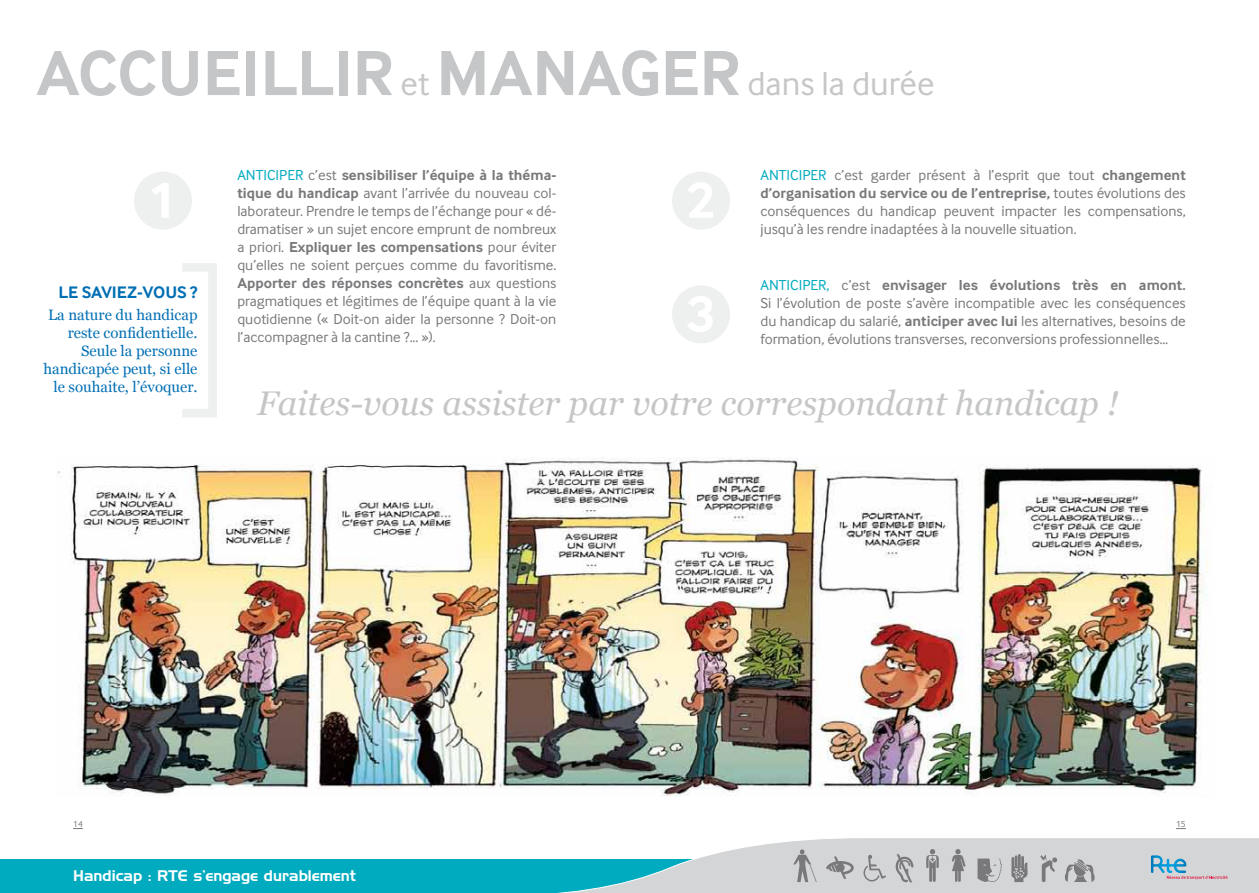
<style>
.page{position:relative;width:1259px;height:893px;background:#fff}
.page>*{position:absolute;margin:0;border:0;box-sizing:border-box;transform-origin:0 0}
.t1{font:700 66px "Inter Face";color:#c5c6c7}
.t2{font:italic 34.2px "Georgia";color:#c5c6c7}
.t3{font:700 17.25px "Inter Face";color:#006fb4}
.t4{font:15px/18px "Inter Face";color:#79787b;text-align:justify}
.t5{font:15px/18px "Georgia";color:#006fb4;text-align:right}
.t6{font:15px "Handel Gothic BT";color:#fff}
.t7{font:15px "Inter Face";color:#00abbf}
.t8{font:9px "Inter Face";color:#79787b}
.s1{font-weight:400;font-size:34.5px}
.s2{font-weight:700}
.s3{color:#00abbf}
</style>
<div class="page">
<div style="left:0;top:859px;width:1024px;height:34px;background:#00abbf"></div>
<svg style="left:557px;top:838px;width:702px;height:55px"></svg>
<svg style="left:1151px;top:855px;width:76px;height:24px;background:#b4c2cf"></svg>
<svg style="left:895px;top:854px;width:18px;height:28px"></svg>
<svg style="left:826px;top:856px;width:27px;height:23px"></svg>
<svg style="left:863px;top:855px;width:23px;height:26px"></svg>
<svg style="left:793px;top:849px;width:23px;height:33px"></svg>
<svg style="left:952px;top:849px;width:13px;height:33px"></svg>
<svg style="left:1011px;top:854px;width:19px;height:28px"></svg>
<svg style="left:1040px;top:854px;width:17px;height:28px"></svg>
<svg style="left:926px;top:849px;width:12px;height:33px"></svg>
<svg style="left:977px;top:858px;width:24px;height:24px"></svg>
<svg style="left:1064px;top:859px;width:30px;height:23px"></svg>
<img style="left:57px;top:457px;width:1151px;height:339px">
<div style="left:672px;top:172px;width:58px;height:58px;background:#eeefef;border-radius:50%"></div>
<div style="left:672px;top:285px;width:58px;height:58px;background:#eeefef;border-radius:50%"></div>
<div style="left:134px;top:172px;width:58px;height:58px;background:#eeefef;border-radius:50%"></div>
<svg style="left:182px;top:263px;width:35px;height:154px"></svg>
<h1 class="t1" style="left:37px;top:35px;width:899px">Accueillir <span class="s1">et</span> manager <span class="s1">dans la durée</span></h1>
<p class="t3" style="left:59px;top:282px;width:141px">Le saviez-vous ?</p>
<p class="t5" style="left:43px;top:306px;width:156px">La nature du handicap reste confidentielle.<br>Seule la personne handicapée peut, si elle le souhaite, l’évoquer.</p>
<p class="t4" style="left:237px;top:166px;width:320px;text-indent:71px">c’est <span class="s2">sensibiliser l’équipe à la théma&shy;tique du handicap</span> avant l’arrivée du nouveau col&shy;laborateur. Prendre le temps de l’échange pour « dé&shy;dramatiser » un sujet encore emprunt de nombreux a priori. <span class="s2">Expliquer les compensations</span> pour éviter qu’elles ne soient perçues comme du favoritisme.<br><span class="s2">Apporter des réponses concrètes</span> aux questions pragmatiques et légitimes de l’équipe quant à la vie quotidienne (« Doit-on aider la personne ? Doit-on l’accompagner à la cantine ?... »).</p>
<p class="t7" style="left:237px;top:167px;width:17px">Anticiper</p>
<p class="t4" style="left:760px;top:166px;width:427px;text-indent:74px">c’est garder présent à l’esprit que tout <span class="s2">changement d’organisation du service ou de l’entreprise,</span> toutes évolutions des conséquences du handicap peuvent impacter les compensations, jusqu’à les rendre inadaptées à la nouvelle situation.</p>
<p class="t7" style="left:760px;top:167px;width:17px">Anticiper</p>
<p class="t4" style="left:760px;top:276px;width:427px;text-indent:66px"><span class="s3">,</span> c’est <span class="s2">envisager les évolutions très en amont.<br></span>Si l’évolution de poste s’avère incompatible avec les conséquences du handicap du salarié, <span class="s2">anticiper avec lui</span> les alternatives, besoins de formation, évolutions transverses, reconversions professionnelles…</p>
<p class="t7" style="left:760px;top:277px;width:17px">Anticiper</p>
<h2 class="t2" style="left:257px;top:384px;width:862px">Faites-vous assister par votre correspondant handicap !</h2>
<p class="t8" style="left:73px;top:819px;width:11px">14</p>
<p class="t8" style="left:1176px;top:819px;width:11px">15</p>
<p class="t6" style="left:73px;top:867px;width:284px">Handicap : RTE s’engage durablement</p>
</div>
